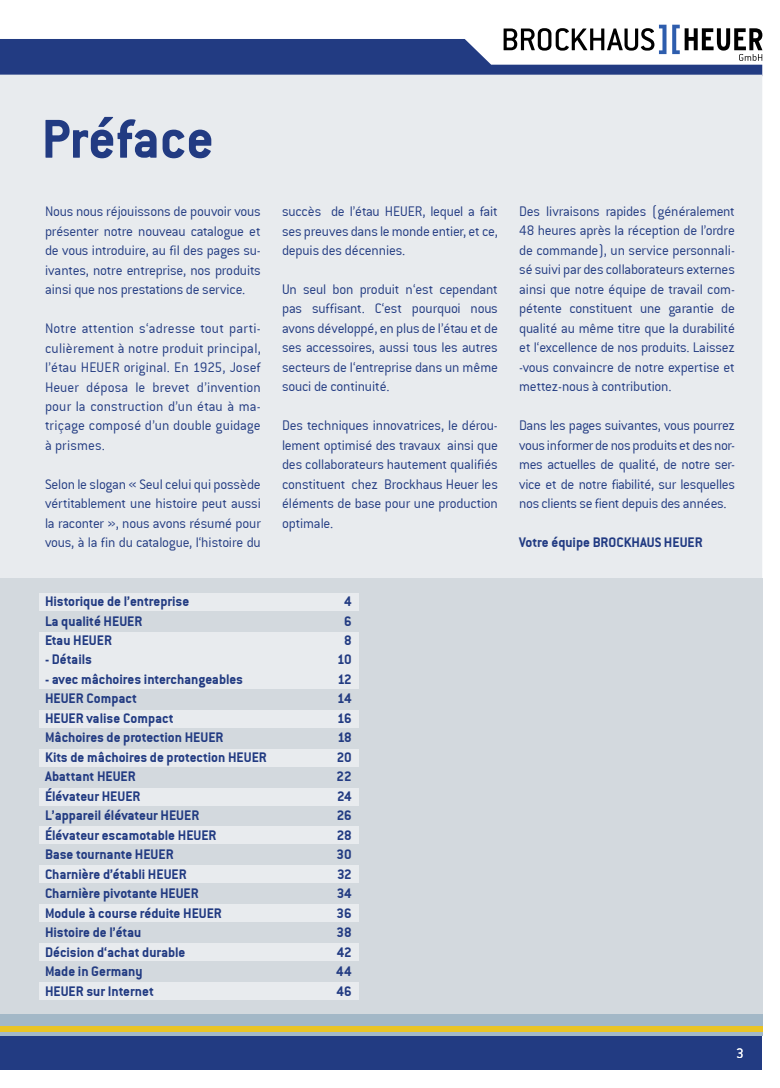
<style>
.page{position:relative;width:780px;height:1088px;background:#fff}
.page>*{position:absolute;margin:0;border:0;box-sizing:border-box;transform-origin:0 0}
.t1{font:60px "Conduit ITCTT Bold";color:#223b82}
.t2{font:15px/19.5px "Conduit ITCTT Light";letter-spacing:-.015em;color:#223b82;text-align:justify}
.t3{font:15px/19.5px "Conduit ITCTT Bold";color:#223b82}
.t4{font:15px "Conduit ITCTT Light";color:#fff}
</style>
<div class="page">
<svg style="left:0;top:25px;width:762px;height:50px"></svg>
<div style="left:0;top:1035px;width:762px;height:35px;background:#223b82"></div>
<div style="left:0;top:75px;width:762px;height:957px;background:#e8ebee"></div>
<div style="left:0;top:1013px;width:762px;height:23px;background:#a3b8c7"></div>
<div style="left:0;top:1026px;width:762px;height:5px;background:#e9c425"></div>
<div style="left:0;top:578px;width:762px;height:435px;background:#d3d9de"></div>
<div style="left:39px;top:593px;width:319px;height:17px;background:#e8ebee"></div>
<div style="left:39px;top:632px;width:319px;height:56px;background:#e8ebee"></div>
<div style="left:39px;top:710px;width:319px;height:17px;background:#e8ebee"></div>
<div style="left:39px;top:749px;width:319px;height:17px;background:#e8ebee"></div>
<div style="left:39px;top:788px;width:319px;height:17px;background:#e8ebee"></div>
<div style="left:39px;top:826px;width:319px;height:18px;background:#e8ebee"></div>
<div style="left:39px;top:865px;width:319px;height:18px;background:#e8ebee"></div>
<div style="left:39px;top:904px;width:319px;height:18px;background:#e8ebee"></div>
<div style="left:39px;top:943px;width:319px;height:18px;background:#e8ebee"></div>
<div style="left:39px;top:982px;width:319px;height:18px;background:#e8ebee"></div>
<h1 class="t1" style="left:41px;top:104px;width:174px">Préface</h1>
<p class="t2" style="left:45px;top:202px;width:217px">Nous nous réjouissons de pouvoir vous présenter notre nouveau catalogue et de vous introduire, au fil des pages su&shy;ivantes, notre entreprise, nos produits ainsi que nos prestations de service.</p>
<p class="t2" style="left:45px;top:319px;width:217px">Notre attention s‘adresse tout parti&shy;culièrement à notre produit principal, l’étau HEUER original. En 1925, Josef Heuer déposa le brevet d’invention pour la construction d’un étau à ma&shy;triçage composé d’un double guidage à prismes.</p>
<p class="t2" style="left:45px;top:474px;width:217px">Selon le slogan « Seul celui qui possède vértitablement une histoire peut aussi la raconter », nous avons résumé pour vous, à la fin du catalogue, l‘histoire du</p>
<p class="t2" style="left:282px;top:202px;width:217px">succès de l’étau HEUER, lequel a fait ses preuves dans le monde entier, et ce, depuis des décennies.</p>
<p class="t2" style="left:282px;top:280px;width:217px">Un seul bon produit n‘est cependant pas suffisant. C‘est pourquoi nous avons développé, en plus de l’étau et de ses accessoires, aussi tous les autres secteurs de l‘entreprise dans un même souci de continuité.</p>
<p class="t2" style="left:282px;top:416px;width:217px">Des techniques innovatrices, le dérou&shy;lement optimisé des travaux ainsi que des collaborateurs hautement qualifiés constituent chez Brockhaus Heuer les éléments de base pour une production optimale.</p>
<p class="t3" style="left:45px;top:591px;width:146px">Historique de l’entreprise<br>La qualité HEUER<br>Etau HEUER</p>
<p class="t3" style="left:45px;top:650px;width:48px">- Détails</p>
<p class="t3" style="left:45px;top:669px;width:223px">- avec mâchoires interchangeables<br>HEUER Compact<br>HEUER valise Compact<br>Mâchoires de protection HEUER<br>Kits de mâchoires de protection HEUER<br>Abattant HEUER<br>Élévateur HEUER<br>L’appareil élévateur HEUER<br>Élévateur escamotable HEUER<br>Base tournante HEUER<br>Charnière d’établi HEUER<br>Charnière pivotante HEUER<br>Module à course réduite HEUER<br>Histoire de l’étau<br>Décision d‘achat durable<br>Made in Germany<br>HEUER sur Internet</p>
<p class="t3" style="left:336px;top:591px;width:17px;text-align:center">4<br>6<br>8<br>10<br>12<br>14<br>16<br>18<br>20<br>22<br>24<br>26<br>28<br>30<br>32<br>34<br>36<br>38<br>42<br>44<br>46</p>
<p class="t2" style="left:519px;top:202px;width:217px">Des livraisons rapides (généralement 48 heures après la réception de l’ordre de commande), un service personnali&shy;sé suivi par des collaborateurs externes ainsi que notre équipe de travail com&shy;pétente constituent une garantie de qualité au même titre que la durabilité et l‘excellence de nos produits. Laissez -vous convaincre de notre expertise et mettez-nous à contribution.</p>
<p class="t2" style="left:519px;top:416px;width:217px">Dans les pages suivantes, vous pourrez vous informer de nos produits et des nor&shy;mes actuelles de qualité, de notre ser&shy;vice et de notre fiabilité, sur lesquelles nos clients se fient depuis des années.</p>
<p class="t3" style="left:519px;top:532px;width:185px">Votre équipe BROCKHAUS HEUER</p>
<p class="t4" style="left:736px;top:1045px;width:9px">3</p>
</div>
